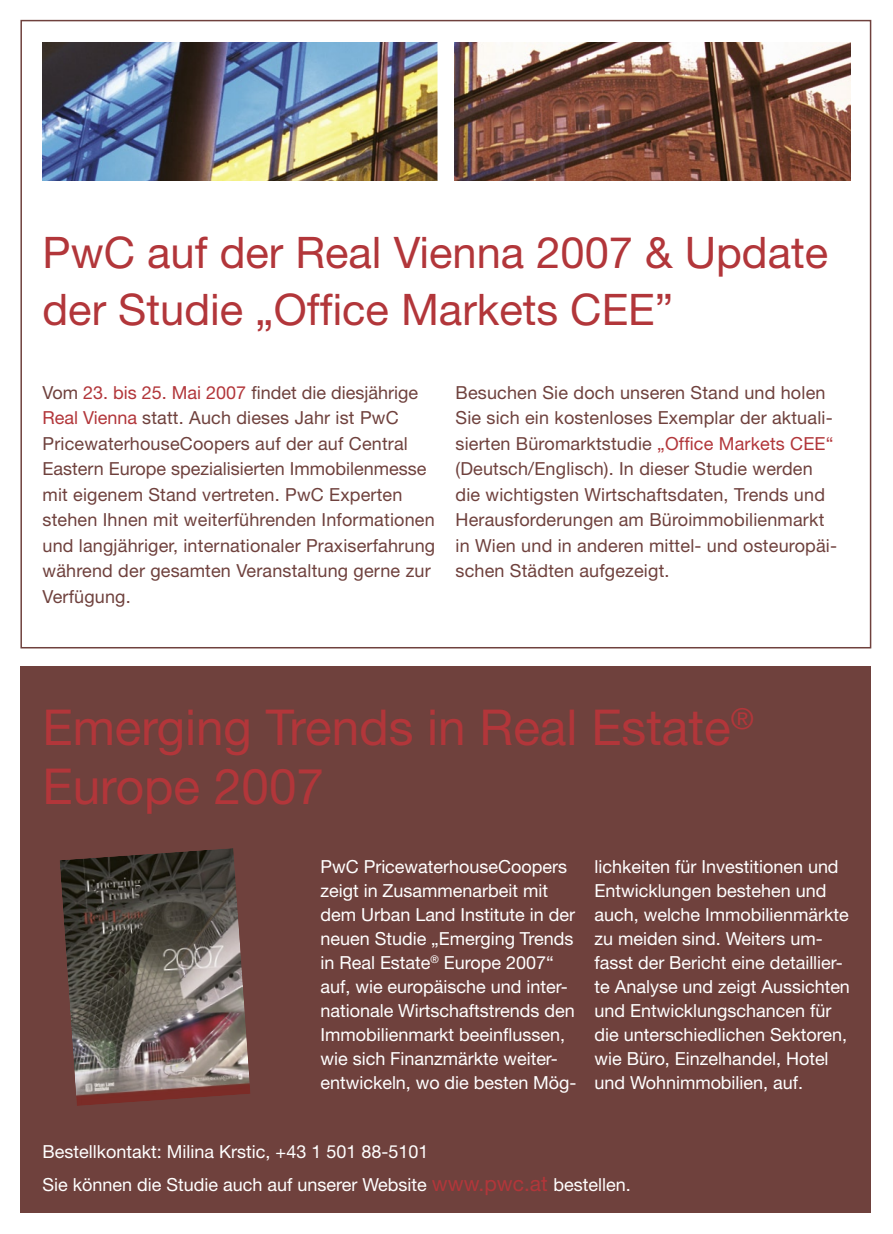
<style>
.page{position:relative;width:893px;height:1234px;background:#fff}
.page>*{position:absolute;margin:0;border:0;box-sizing:border-box;transform-origin:0 0}
.t1{font:49.5px/58.5px "Helvetica Neue LT Pro";color:#b2363a}
.t2{font:43.5px/57px "Helvetica Neue LT Pro";color:#b2363a}
.t3{font:18px/24px "Helvetica Neue LT Pro";color:#fff}
.t4{font:18px/25.5px "Helvetica Neue LT Pro";letter-spacing:.01em;color:#6f413d}
.s1{color:#b2363a}
.s2{font-size:21px;color:#b2363a}
</style>
<div class="page">
<div style="left:20px;top:666px;width:851px;height:546px;background:#6f413d"></div>
<img style="left:60px;top:848px;width:190px;height:257px">
<img style="left:43px;top:43px;width:807px;height:137px">
<div style="left:437px;top:35px;width:17px;height:154px;background:#fff"></div>
<h2 class="t2" style="left:43px;top:223px;width:787px">PwC auf der Real Vienna 2007 &amp; Update der Studie „Office Markets CEE”</h2>
<p class="t4" style="left:43px;top:379px;width:394px">Vom <span class="s1">23. bis 25. Mai 2007</span> findet die diesjährige <span class="s1">Real Vienna</span> statt. Auch dieses Jahr ist PwC PricewaterhouseCoopers auf der auf Central Eastern Europe spezialisierten Immobilenmesse mit eigenem Stand vertreten. PwC Experten stehen Ihnen mit weiterführenden Informationen und langjähriger, internationaler Praxiserfahrung während der gesamten Veranstaltung gerne zur Verfügung.</p>
<p class="t4" style="left:455px;top:379px;width:383px">Besuchen Sie doch unseren Stand und holen Sie sich ein kostenloses Exemplar der aktuali&shy;sierten Büromarktstudie <span class="s1">„Office Markets CEE“ </span>(Deutsch/Englisch). In dieser Studie werden die wichtigsten Wirtschaftsdaten, Trends und Herausforderungen am Büroimmobilienmarkt in Wien und in anderen mittel- und osteuropäi&shy;schen Städten aufgezeigt.</p>
<h1 class="t1" style="left:43px;top:697px;width:713px">Emerging Trends in Real Estate<sup>®<br></sup>Europe 2007</h1>
<p class="t3" style="left:320px;top:854px;width:257px">PwC PricewaterhouseCoopers zeigt in Zusammenarbeit mit dem Urban Land Institute in der neuen Studie „Emerging Trends in Real Estate<sup>®</sup> Europe 2007“ auf, wie europäische und inter&shy;nationale Wirtschaftstrends den<br>Immobilienmarkt beeinflussen, wie sich Finanzmärkte weiter&shy;entwickeln, wo die besten Mög-</p>
<p class="t3" style="left:594px;top:854px;width:257px">lichkeiten für Investitionen und<br>Entwicklungen bestehen und auch, welche Immobilienmärkte zu meiden sind. Weiters um&shy;fasst der Bericht eine detaillier&shy;te Analyse und zeigt Aussichten und Entwicklungschancen für die unterschiedlichen Sektoren, wie Büro, Einzelhandel, Hotel und Wohnimmobilien, auf.</p>
<p class="t3" style="left:43px;top:1135px;width:590px;line-height:32.5px">Bestellkontakt: Milina Krstic, +43 1 501 88-5101<br>Sie können die Studie auch auf unserer Website <span class="s2">www.pwc.at</span> bestellen.</p>
</div>
